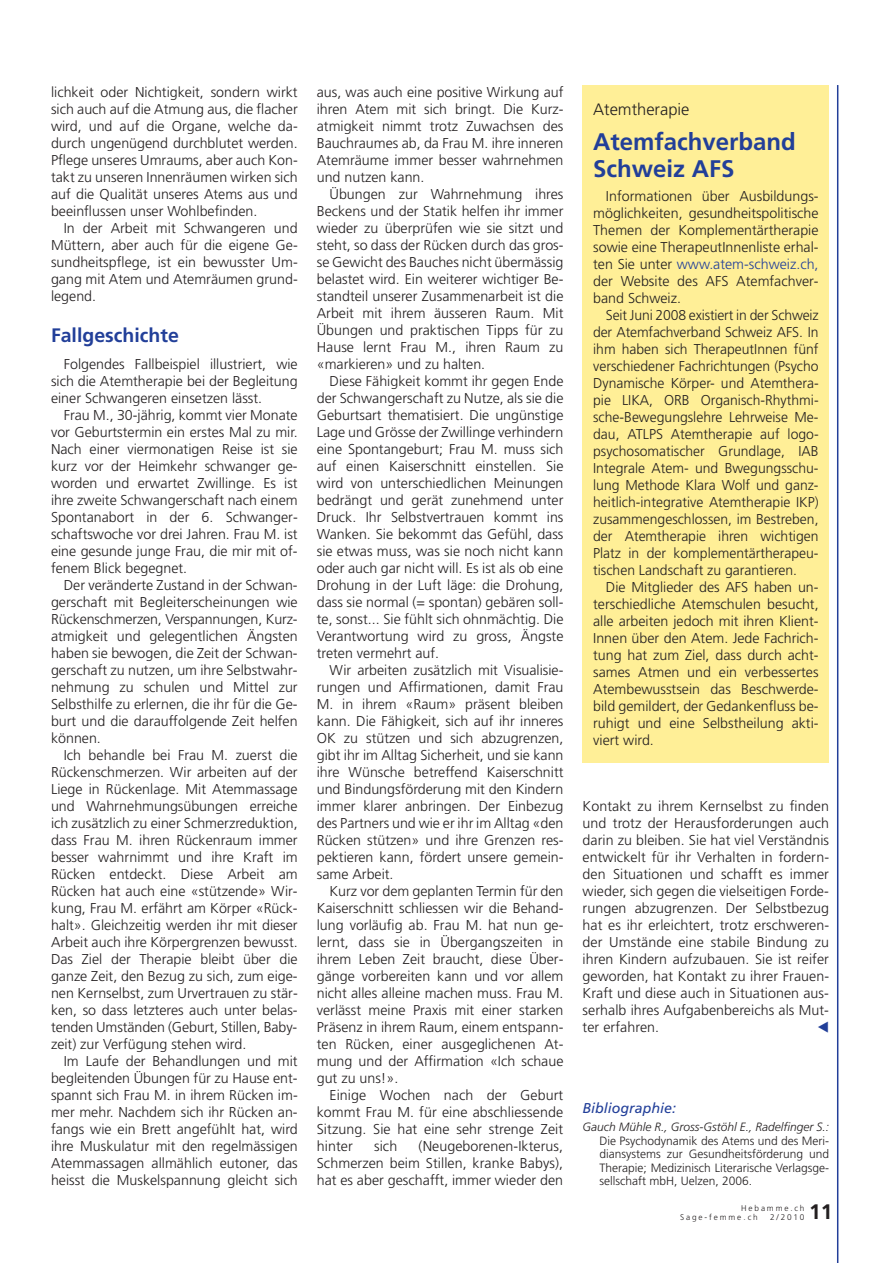
<style>
.page{position:relative;width:893px;height:1263px;background:#fff}
.page>*{position:absolute;margin:0;border:0;box-sizing:border-box;transform-origin:0 0}
.t1{font:700 24px/27px "Frutiger";color:#223f99}
.t2{font:700 21px "Frutiger";color:#231f20}
.t3{font:700 19.5px "Frutiger";color:#223f99}
.t4{font:300 16.5px "Frutiger";color:#231f20}
.t5{font:300 14.25px/17px "Frutiger";color:#231f20;text-align:justify}
.t6{font:italic 14.25px "Frutiger";color:#223f99}
.t7{font:300 12px/13.5px "Frutiger";color:#231f20;text-align:justify}
.t8{font:italic 300 12px "Frutiger";color:#231f20}
.t9{font:300 8.25px/9px "Frutiger";letter-spacing:.22em;color:#231f20}
.s1{color:#223f99}
</style>
<div class="page">
<hr style="left:837px;top:85px;width:1px;height:1178px;background:#223f99">
<div style="left:583px;top:85px;width:246px;height:677px;background:#ffef97"></div>
<p class="t5" style="left:51px;top:84px;width:248px">lichkeit oder Nichtigkeit, sondern wirkt sich auch auf die Atmung aus, die flacher wird, und auf die Organe, welche da&shy;durch ungenügend durchblutet werden.<br>Pflege unseres Umraums, aber auch Kon&shy;takt zu unseren Innenräumen wirken sich auf die Qualität unseres Atems aus und beeinflussen unser Wohlbefinden.</p>
<p class="t5" style="left:51px;top:220px;width:248px;text-indent:13px">In der Arbeit mit Schwangeren und Müttern, aber auch für die eigene Ge&shy;sundheitspflege, ist ein bewusster Um&shy;gang mit Atem und Atemräumen grund&shy;legend.</p>
<h3 class="t3" style="left:51px;top:327px;width:129px">Fallgeschichte</h3>
<p class="t5" style="left:51px;top:357px;width:248px;text-indent:13px">Folgendes Fallbeispiel illustriert, wie sich die Atemtherapie bei der Begleitung einer Schwangeren einsetzen lässt.</p>
<p class="t5" style="left:51px;top:408px;width:248px;text-indent:13px">Frau M., 30-jährig, kommt vier Monate vor Geburtstermin ein erstes Mal zu mir.<br>Nach einer viermonatigen Reise ist sie kurz vor der Heimkehr schwanger ge&shy;worden und erwartet Zwillinge. Es ist ihre zweite Schwangerschaft nach einem Spontanabort in der 6. Schwanger&shy;schaftswoche vor drei Jahren. Frau M. ist eine gesunde junge Frau, die mir mit of&shy;fenem Blick begegnet.</p>
<p class="t5" style="left:51px;top:578px;width:248px;text-indent:13px">Der veränderte Zustand in der Schwan&shy;gerschaft mit Begleiterscheinungen wie Rückenschmerzen, Verspannungen, Kurz&shy;atmigkeit und gelegentlichen Ängsten haben sie bewogen, die Zeit der Schwan&shy;gerschaft zu nutzen, um ihre Selbstwahr&shy;nehmung zu schulen und Mittel zur Selbsthilfe zu erlernen, die ihr für die Ge&shy;burt und die darauffolgende Zeit helfen können.</p>
<p class="t5" style="left:51px;top:748px;width:248px;text-indent:13px">Ich behandle bei Frau M. zuerst die Rückenschmerzen. Wir arbeiten auf der Liege in Rückenlage. Mit Atemmassage und Wahrnehmungsübungen erreiche ich zusätzlich zu einer Schmerzreduktion, dass Frau M. ihren Rückenraum immer besser wahrnimmt und ihre Kraft im Rücken entdeckt. Diese Arbeit am Rücken hat auch eine «stützende» Wir&shy;kung, Frau M. erfährt am Körper «Rück&shy;halt». Gleichzeitig werden ihr mit dieser Arbeit auch ihre Körpergrenzen bewusst.<br>Das Ziel der Therapie bleibt über die ganze Zeit, den Bezug zu sich, zum eige&shy;nen Kernselbst, zum Urvertrauen zu stär&shy;ken, so dass letzteres auch unter belas&shy;tenden Umständen (Geburt, Stillen, Baby&shy;zeit) zur Verfügung stehen wird.</p>
<p class="t5" style="left:51px;top:1054px;width:248px;text-indent:13px">Im Laufe der Behandlungen und mit begleitenden Übungen für zu Hause ent&shy;spannt sich Frau M. in ihrem Rücken im&shy;mer mehr. Nachdem sich ihr Rücken an&shy;fangs wie ein Brett angefühlt hat, wird ihre Muskulatur mit den regelmässigen Atemmassagen allmählich eutoner, das heisst die Muskelspannung gleicht sich</p>
<p class="t5" style="left:317px;top:84px;width:248px">aus, was auch eine positive Wirkung auf ihren Atem mit sich bringt. Die Kurz&shy;atmigkeit nimmt trotz Zuwachsen des Bauchraumes ab, da Frau M. ihre inneren Atemräume immer besser wahrnehmen und nutzen kann.</p>
<p class="t5" style="left:317px;top:186px;width:248px;text-indent:13px">Übungen zur Wahrnehmung ihres Beckens und der Statik helfen ihr immer wieder zu überprüfen wie sie sitzt und steht, so dass der Rücken durch das gros&shy;se Gewicht des Bauches nicht übermässig belastet wird. Ein weiterer wichtiger Be&shy;standteil unserer Zusammenarbeit ist die Arbeit mit ihrem äusseren Raum. Mit Übungen und praktischen Tipps für zu Hause lernt Frau M., ihren Raum zu «markieren» und zu halten.</p>
<p class="t5" style="left:317px;top:374px;width:248px;text-indent:13px">Diese Fähigkeit kommt ihr gegen Ende der Schwangerschaft zu Nutze, als sie die Geburtsart thematisiert. Die ungünstige Lage und Grösse der Zwillinge verhindern eine Spontangeburt; Frau M. muss sich auf einen Kaiserschnitt einstellen. Sie wird von unterschiedlichen Meinungen bedrängt und gerät zunehmend unter Druck. Ihr Selbstvertrauen kommt ins Wanken. Sie bekommt das Gefühl, dass sie etwas muss, was sie noch nicht kann oder auch gar nicht will. Es ist als ob eine Drohung in der Luft läge: die Drohung, dass sie normal (= spontan) gebären soll&shy;te, sonst... Sie fühlt sich ohnmächtig. Die Verantwortung wird zu gross, Ängste treten vermehrt auf.</p>
<p class="t5" style="left:317px;top:663px;width:248px;text-indent:13px">Wir arbeiten zusätzlich mit Visualisie&shy;rungen und Affirmationen, damit Frau M. in ihrem «Raum» präsent bleiben kann. Die Fähigkeit, sich auf ihr inneres OK zu stützen und sich abzugrenzen, gibt ihr im Alltag Sicherheit, und sie kann ihre Wünsche betreffend Kaiserschnitt und Bindungsförderung mit den Kindern immer klarer anbringen. Der Einbezug des Partners und wie er ihr im Alltag «den Rücken stützen» und ihre Grenzen res&shy;pektieren kann, fördert unsere gemein&shy;same Arbeit.</p>
<p class="t5" style="left:317px;top:884px;width:248px;text-indent:13px">Kurz vor dem geplanten Termin für den Kaiserschnitt schliessen wir die Behand&shy;lung vorläufig ab. Frau M. hat nun ge&shy;lernt, dass sie in Übergangszeiten in ihrem Leben Zeit braucht, diese Über&shy;gänge vorbereiten kann und vor allem nicht alles alleine machen muss. Frau M. verlässt meine Praxis mit einer starken Präsenz in ihrem Raum, einem entspann&shy;ten Rücken, einer ausgeglichenen At&shy;mung und der Affirmation «Ich schaue gut zu uns!».</p>
<p class="t5" style="left:317px;top:1088px;width:248px;text-indent:13px">Einige Wochen nach der Geburt kommt Frau M. für eine abschliessende Sitzung. Sie hat eine sehr strenge Zeit hinter</p>
<p class="t5" style="left:317px;top:1139px;width:248px;text-indent:102px">(Neugeborenen-Ikterus, Schmerzen beim Stillen, kranke Babys), hat es aber geschafft, immer wieder den</p>
<p class="t5" style="left:374px;top:1139px;width:25px">sich</p>
<p class="t4" style="left:593px;top:102px;width:98px">Atemtherapie</p>
<h1 class="t1" style="left:593px;top:130px;width:204px">Atemfachverband<br>Schweiz AFS</h1>
<p class="t5" style="left:593px;top:188px;width:227px;text-indent:13px">Informationen über Ausbildungs&shy;möglichkeiten, gesundheitspolitische Themen der Komplementärtherapie sowie eine TherapeutInnenliste erhal&shy;ten Sie unter <span class="s1">www.atem-schweiz.ch, </span>der Website des AFS Atemfachver&shy;band Schweiz.</p>
<p class="t5" style="left:593px;top:307px;width:227px;text-indent:13px">Seit Juni 2008 existiert in der Schweiz der Atemfachverband Schweiz AFS. In ihm haben sich TherapeutInnen fünf verschiedener Fachrichtungen (Psycho Dynamische Körper- und Atemthera&shy;pie LIKA, ORB Organisch-Rhythmi&shy;sche-Bewegungslehre Lehrweise Me&shy;dau, ATLPS Atemtherapie auf logo&shy;psychosomatischer Grundlage, IAB Integrale Atem- und Bwegungsschu&shy;lung Methode Klara Wolf und ganz&shy;heitlich-integrative Atemtherapie IKP) zusammengeschlossen, im Bestreben, der Atemtherapie ihren wichtigen Platz in der komplementärtherapeu&shy;tischen Landschaft zu garantieren.</p>
<p class="t5" style="left:593px;top:580px;width:227px;text-indent:13px">Die Mitglieder des AFS haben un&shy;terschiedliche Atemschulen besucht, alle arbeiten jedoch mit ihren Klient-Innen über den Atem. Jede Fachrich&shy;tung hat zum Ziel, dass durch acht&shy;sames Atmen und ein verbessertes Atembewusstsein das Beschwerde&shy;bild gemildert, der Gedankenfluss be&shy;ruhigt und eine Selbstheilung akti&shy;viert wird.</p>
<p class="t5" style="left:583px;top:799px;width:248px">Kontakt zu ihrem Kernselbst zu finden und trotz der Herausforderungen auch darin zu bleiben. Sie hat viel Verständnis entwickelt für ihr Verhalten in fordern&shy;den Situationen und schafft es immer wieder, sich gegen die vielseitigen Forde&shy;rungen abzugrenzen. Der Selbstbezug hat es ihr erleichtert, trotz erschweren&shy;der Umstände eine stabile Bindung zu ihren Kindern aufzubauen. Sie ist reifer geworden, hat Kontakt zu ihrer Frauen-Kraft und diese auch in Situationen aus&shy;serhalb ihres Aufgabenbereichs als Mut&shy;ter erfahren.</p>
<p class="t6" style="left:583px;top:1102px;width:95px">Bibliographie:</p>
<p class="t8" style="left:583px;top:1122px;width:248px">Gauch Mühle R., Gross-Gstöhl E., Radelfinger S.:</p>
<p class="t7" style="left:600px;top:1135px;width:231px">Die Psychodynamik des Atems und des Meri&shy;diansystems zur Gesundheitsförderung und Therapie; Medizinisch Literarische Verlagsge&shy;sellschaft mbH, Uelzen, 2006.</p>
<h2 class="t2" style="left:809px;top:1203px;width:25px">11</h2>
<p class="t9" style="left:680px;top:1204px;width:126px;text-indent:61px">Hebamme.ch<br>Sage-femme.ch</p>
<p class="t9" style="left:770px;top:1213px;width:36px">2/2010</p>
</div>
